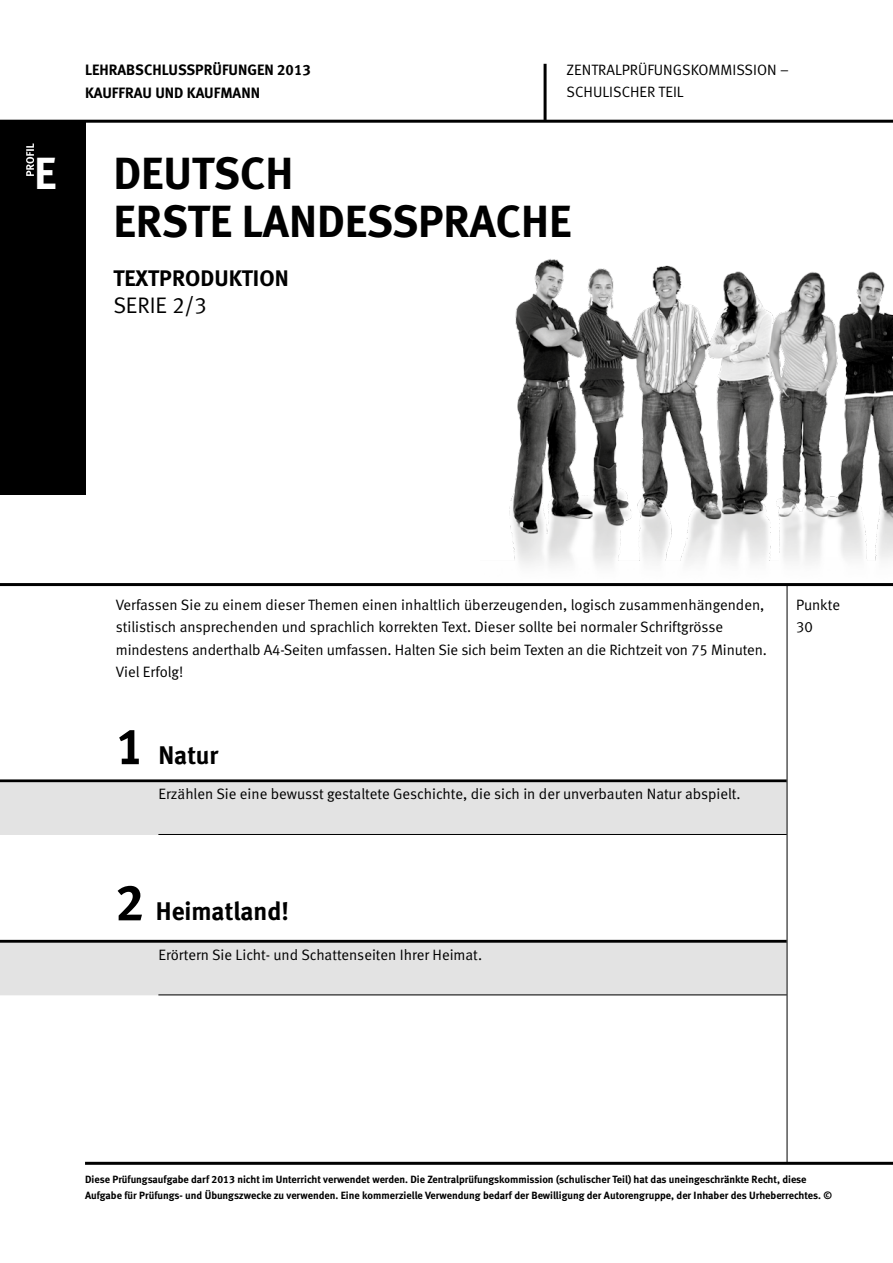
<style>
.page{position:relative;width:893px;height:1263px;background:#fff}
.page>*{position:absolute;margin:0;border:0;box-sizing:border-box;transform-origin:0 0}
.t1{font:45px "Meta Bold LF";color:#000}
.t2{font:45px "Meta Bold LF";color:#fff}
.Linien{font:25.5px "Meta Bold LF";color:#000}
.Titel_01_ohne_Linie{font:25.5px "Meta Bold LF";color:#000}
.t3{font:22.5px "Meta Bold LF";color:#000}
.t4{font:22.5px "Meta Normal LF";color:#000}
.Titel_02{font:15px/22.5px "Meta Normal LF";color:#000}
.t5{font:15px "Meta Bold LF";color:#000}
.t6{font:15px/22.5px "Meta Normal";letter-spacing:-.005em;color:#000}
.t7{font:10.5px/16.5px "Meta Bold LF";color:#000}
.s1{font-size:51px}
.s2{font-family:"Meta Normal LF"}
</style>
<div class="page">
<div style="left:0;top:122px;width:85px;height:373px;background:#000"></div>
<img style="left:481px;top:259px;width:412px;height:329px">
<hr style="left:544px;top:64px;width:3px;height:56px;background:#000">
<hr style="left:0;top:120px;width:893px;height:3px;background:#000">
<hr style="left:85px;top:1162px;width:808px;height:3px;background:#000">
<svg style="left:26px;top:143px;width:8px;height:33px"></svg>
<hr style="left:0;top:779px;width:787px;height:3px;background:#000">
<div style="left:0;top:782px;width:787px;height:53px;background:#e3e3e3"></div>
<hr style="left:158px;top:834px;width:629px;height:1px;background:#000">
<hr style="left:0;top:940px;width:787px;height:3px;background:#000">
<div style="left:0;top:943px;width:787px;height:52px;background:#e3e3e3"></div>
<hr style="left:158px;top:995px;width:629px;height:1px;background:#000">
<hr style="left:787px;top:584px;width:1px;height:578px;background:#000">
<hr style="left:0;top:583px;width:893px;height:3px;background:#000">
<p class="t5" style="left:85px;top:61px;width:227px">LEHRABSCHLUSSPRÜFUNGEN 2013</p>
<p class="t5" style="left:85px;top:84px;width:177px">KAUFFRAU UND KAUFMANN</p>
<p class="Titel_02" style="left:567px;top:58px;width:224px">ZENTRALPRÜFUNGSKOMMISSION –</p>
<p class="Titel_02" style="left:567px;top:81px;width:119px">SCHULISCHER TEIL</p>
<p class="t2" style="left:34px;top:146px;width:24px">E</p>
<p class="t1" style="left:113px;top:146px;width:181px">DEUTSCH</p>
<p class="t1" style="left:113px;top:194px;width:460px">ERSTE LANDESSPRACHE</p>
<p class="t3" style="left:113px;top:264px;width:177px">TEXTPRODUKTION</p>
<p class="t4" style="left:113px;top:292px;width:95px">SERIE 2/3</p>
<p class="Titel_02" style="left:116px;top:593px;width:652px">Verfassen Sie zu einem dieser Themen einen inhaltlich überzeugenden, logisch zusammenhängenden, stilistisch ansprechenden und sprachlich korrekten Text. Dieser sollte bei normaler Schriftgrösse mindestens anderthalb A4-Seiten umfassen. Halten Sie sich beim Texten an die Richtzeit von 75 Minuten.<br>Viel Erfolg!</p>
<p class="Titel_01_ohne_Linie" style="left:116px;top:740px;width:104px"><span class="s1">1</span> Natur</p>
<p class="Titel_02" style="left:158px;top:783px;width:584px">Erzählen Sie eine bewusst gestaltete Geschichte, die sich in der unverbauten Natur abspielt.</p>
<p class="t6" style="left:796px;top:593px;width:45px">Punkte<br><span class="s2">30</span></p>
<p class="Linien" style="left:116px;top:896px;width:174px"><span class="s1">2</span> Heimatland!</p>
<p class="Titel_02" style="left:158px;top:943px;width:325px">Erörtern Sie Licht- und Schattenseiten Ihrer Heimat.</p>
<p class="t7" style="left:85px;top:1171px;width:749px">Diese Prüfungsaufgabe darf 2013 nicht im Unterricht verwendet werden. Die Zentralprüfungskommission (schulischer Teil) hat das uneingeschränkte Recht, diese<br>Aufgabe für Prüfungs- und Übungszwecke zu verwenden. Eine kommerzielle Verwendung bedarf der Bewilligung der Autorengruppe, der Inhaber des Urheberrechtes. ©</p>
</div>
